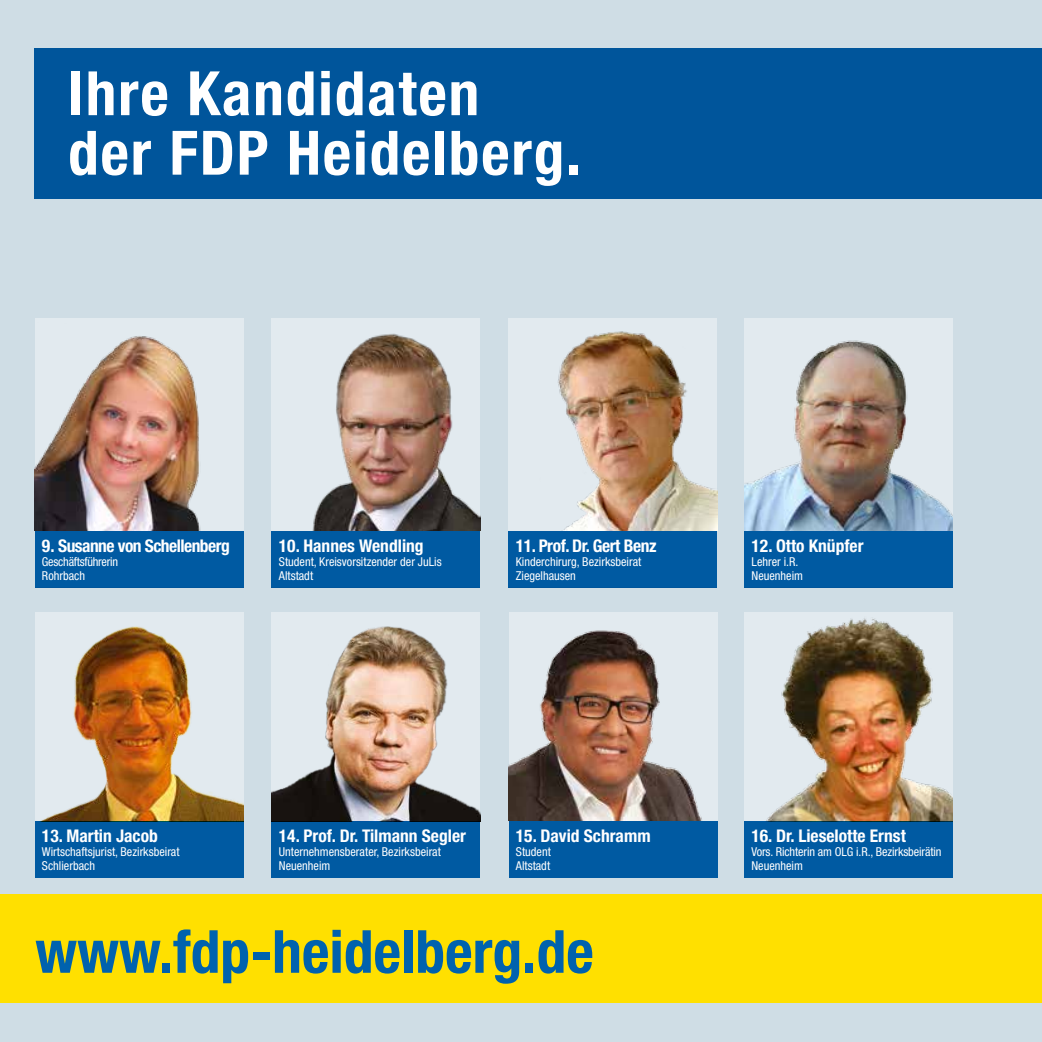
<style>
.page{position:relative;width:1042px;height:1042px;background:#cfdde5}
.page>*{position:absolute;margin:0;border:0;box-sizing:border-box;transform-origin:0 0}
.t1{font:700 condensed 61.25px/59.5px "Helvetica Neue";letter-spacing:.03em;color:#fff}
.t2{font:700 condensed 59.5px "Helvetica Neue";color:#0062ae}
.t3{font:700 condensed 17.5px "Helvetica Neue";color:#fff}
.t4{font:700 condensed 17.5px "Helvetica Neue";letter-spacing:-.03em;color:#fff}
.t5{font:700 condensed 17.5px "Helvetica Neue";letter-spacing:-.025em;color:#fff}
.t6{font:condensed 12.25px/14px "Helvetica Neue";color:#fff}
.t7{font:condensed 12.25px/14px "Helvetica Neue";letter-spacing:-.02em;color:#fff}
</style>
<div class="page">
<div style="left:0;top:894px;width:1042px;height:109px;background:#ffe000"></div>
<div style="left:35px;top:318px;width:208px;height:269px;background:#e2eaef"></div>
<img style="left:35px;top:336px;width:166px;height:195px">
<div style="left:272px;top:318px;width:208px;height:269px;background:#e2eaef"></div>
<img style="left:312px;top:333px;width:168px;height:198px">
<div style="left:508px;top:318px;width:209px;height:269px;background:#e2eaef"></div>
<img style="left:558px;top:331px;width:159px;height:200px">
<div style="left:744px;top:318px;width:208px;height:269px;background:#e2eaef"></div>
<img style="left:744px;top:340px;width:208px;height:191px">
<img style="left:35px;top:612px;width:208px;height:209px">
<div style="left:509px;top:612px;width:208px;height:266px;background:#e2eaef"></div>
<img style="left:272px;top:612px;width:208px;height:209px">
<img style="left:509px;top:630px;width:193px;height:191px">
<div style="left:744px;top:612px;width:208px;height:266px;background:#e2eaef"></div>
<img style="left:766px;top:618px;width:186px;height:203px">
<div style="left:35px;top:531px;width:208px;height:56px;background:#005aa2"></div>
<div style="left:272px;top:531px;width:208px;height:57px;background:#005aa2"></div>
<div style="left:509px;top:531px;width:208px;height:56px;background:#005aa2"></div>
<div style="left:744px;top:531px;width:209px;height:56px;background:#005aa2"></div>
<div style="left:35px;top:821px;width:208px;height:56px;background:#005aa2"></div>
<div style="left:272px;top:821px;width:208px;height:56px;background:#005aa2"></div>
<div style="left:509px;top:821px;width:208px;height:56px;background:#005aa2"></div>
<div style="left:744px;top:821px;width:208px;height:56px;background:#005aa2"></div>
<div style="left:35px;top:49px;width:1007px;height:150px;background:#00559b"></div>
<h1 class="t1" style="left:68px;top:63px;width:514px">Ihre Kandidaten<br>der FDP Heidelberg.</h1>
<h3 class="t4" style="left:42px;top:535px;width:189px">9. Susanne von Schellenberg</h3>
<p class="t7" style="left:42px;top:554px;width:78px">Geschäftsführerin<br>Rohrbach</p>
<h3 class="t3" style="left:279px;top:535px;width:146px">10. Hannes Wendling</h3>
<p class="t6" style="left:279px;top:554px;width:164px">Student, Kreisvorsitzender der JuLis<br>Altstadt</p>
<h3 class="t5" style="left:516px;top:535px;width:142px">11. Prof. Dr. Gert Benz</h3>
<p class="t6" style="left:516px;top:554px;width:127px">Kinderchirurg, Bezirksbeirat<br>Ziegelhausen</p>
<h3 class="t3" style="left:751px;top:535px;width:113px">12. Otto Knüpfer</h3>
<p class="t6" style="left:751px;top:554px;width:53px">Lehrer i.R.<br>Neuenheim</p>
<h3 class="t3" style="left:42px;top:825px;width:117px">13. Martin Jacob</h3>
<p class="t6" style="left:42px;top:844px;width:139px">Wirtschaftsjurist, Bezirksbeirat<br>Schlierbach</p>
<h3 class="t3" style="left:279px;top:825px;width:189px">14. Prof. Dr. Tilmann Segler</h3>
<p class="t6" style="left:279px;top:844px;width:164px">Unternehmensberater, Bezirksbeirat<br>Neuenheim</p>
<h3 class="t3" style="left:516px;top:825px;width:136px">15. David Schramm</h3>
<p class="t6" style="left:516px;top:844px;width:36px">Student<br>Altstadt</p>
<h2 class="t2" style="left:35px;top:915px;width:560px">www.fdp-heidelberg.de</h2>
<h3 class="t3" style="left:751px;top:825px;width:156px">16. Dr. Lieselotte Ernst</h3>
<p class="t6" style="left:751px;top:844px;width:192px">Vors. Richterin am OLG i.R., Bezirksbeirätin<br>Neuenheim</p>
</div>
